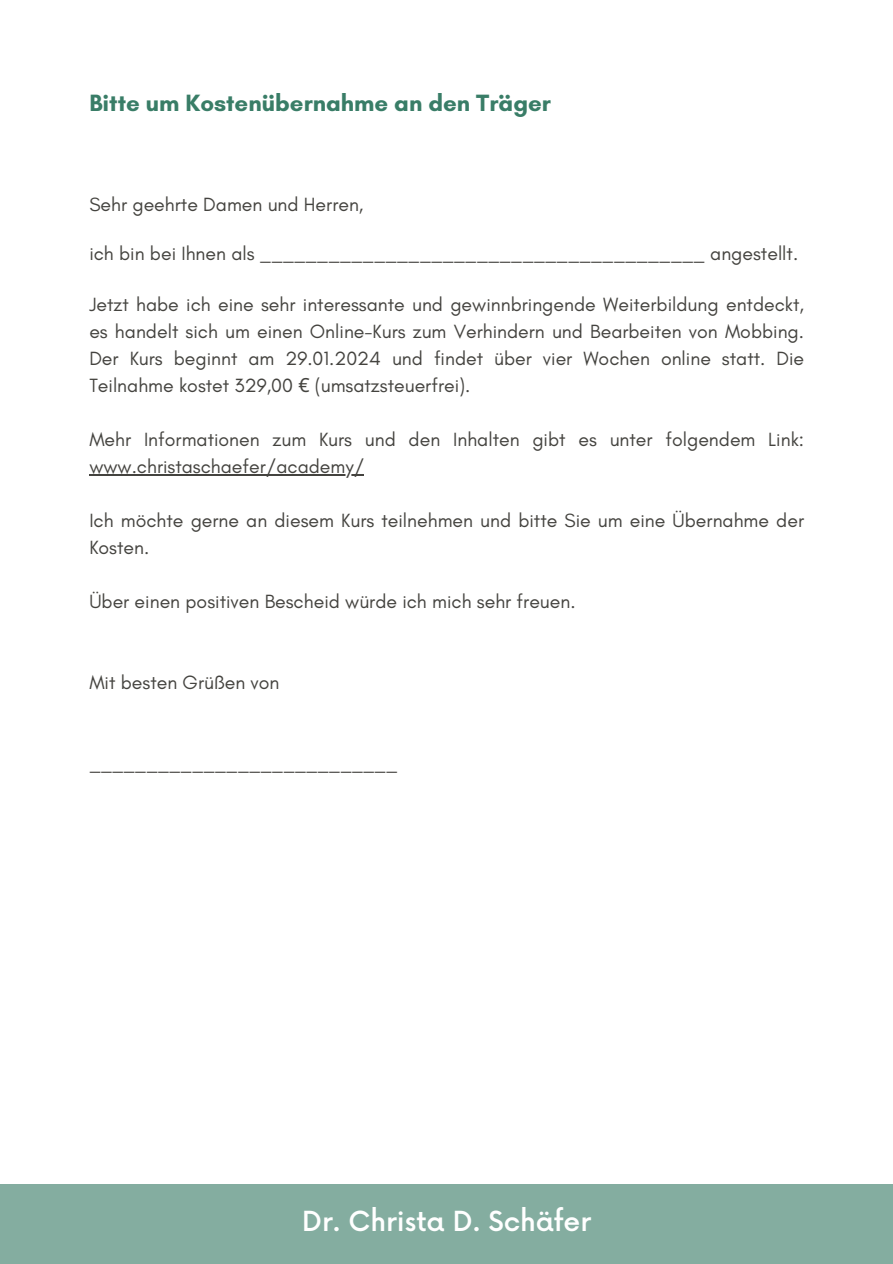
<style>
.page{position:relative;width:893px;height:1264px;background:#fff}
.page>*{position:absolute;margin:0;border:0;box-sizing:border-box;transform-origin:0 0}
.t1{font:500 27px "Now";color:#fff}
.t2{font:700 24px "Glacial Indifference";color:#397d67}
.t3{font:19.5px/27px "Glacial Indifference";color:#44433f}
.s1{font-family:"Noto Sans"}
</style>
<div class="page">
<div style="left:0;top:1183px;width:892px;height:80px;background:#84ada0"></div>
<hr style="left:89px;top:474px;width:275px;height:1px;background:#44433f">
<p class="t2" style="left:89px;top:88px;width:463px">Bitte um Kostenübernahme an den Träger</p>
<p class="t3" style="left:89px;top:190px;width:275px">Sehr geehrte Damen und Herren,</p>
<p class="t3" style="left:89px;top:240px;width:710px">ich bin bei Ihnen als _______________________________________ angestellt.</p>
<p class="t3" style="left:89px;top:291px;width:716px;text-align:justify">Jetzt habe ich eine sehr interessante und gewinnbringende Weiterbildung entdeckt, es handelt sich um einen Online-Kurs zum Verhindern und Bearbeiten von Mobbing.<br>Der Kurs beginnt am 29.01.2024 und findet über vier Wochen online statt. Die Teilnahme kostet 329,00 <span class="s1">€</span> (umsatzsteuerfrei).</p>
<p class="t3" style="left:89px;top:426px;width:716px">Mehr Informationen zum Kurs und den Inhalten gibt es unter folgendem Link: www.christaschaefer/academy/</p>
<p class="t3" style="left:89px;top:507px;width:716px">Ich möchte gerne an diesem Kurs teilnehmen und bitte Sie um eine Übernahme der<br>Kosten.</p>
<p class="t3" style="left:89px;top:588px;width:488px">Über einen positiven Bescheid würde ich mich sehr freuen.</p>
<p class="t3" style="left:89px;top:669px;width:192px">Mit besten Grüßen von</p>
<p class="t3" style="left:89px;top:750px;width:309px">___________________________</p>
<p class="t1" style="left:302px;top:1206px;width:290px">Dr. Christa D. Schäfer</p>
</div>
